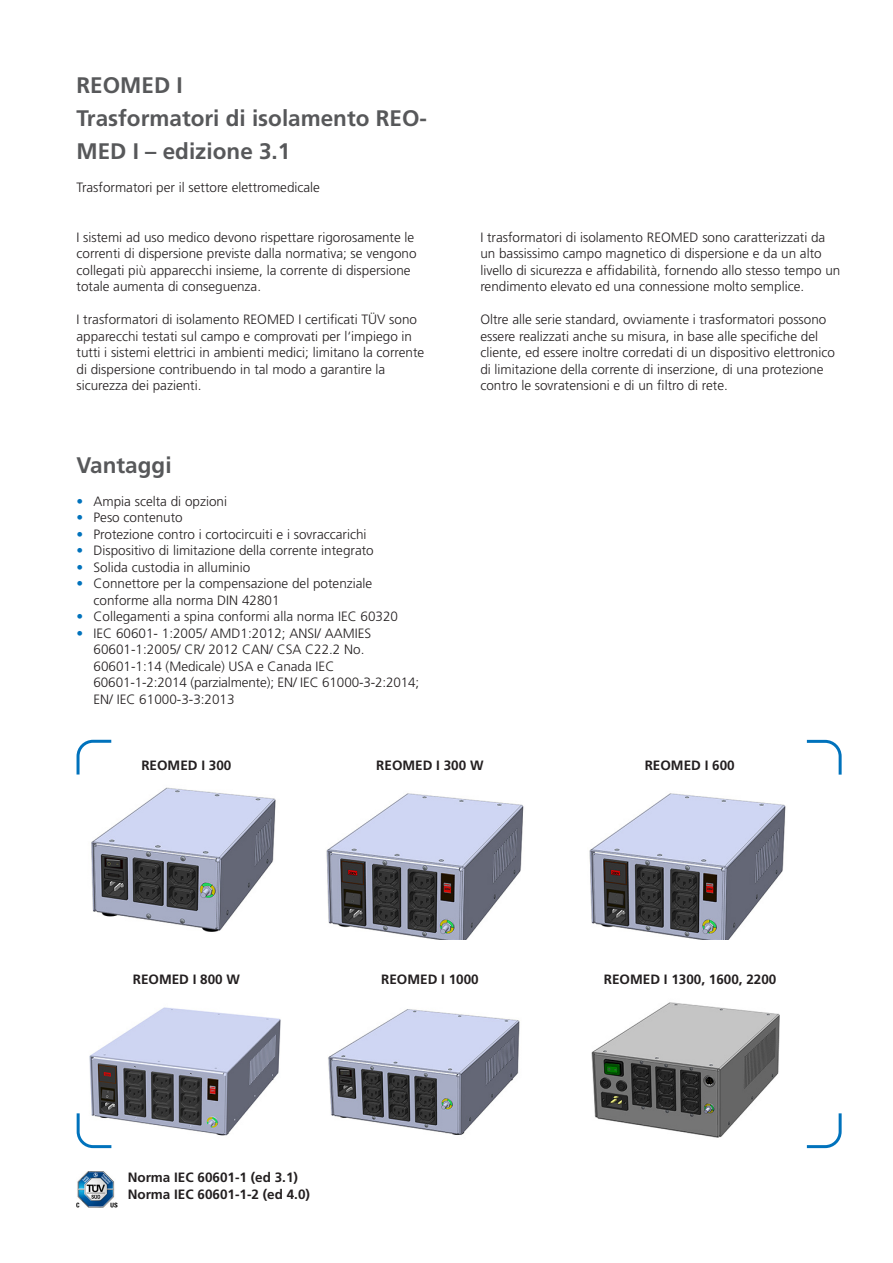
<style>
.page{position:relative;width:893px;height:1263px;background:#fff}
.page>*{position:absolute;margin:0;border:0;box-sizing:border-box;transform-origin:0 0}
.Headline_Unterseiten{font:700 22.5px/33px "Frutiger";color:#57585a}
.Fließtext_linksbündi{font:300 13.5px/16.5px "Frutiger";color:#231f20}
.Fließtext_linksbündi-2{font:700 13.5px "Frutiger";color:#231f20}
.s1{color:#0072bc}
</style>
<div class="page">
<img style="left:91px;top:787px;width:185px;height:145px">
<img style="left:326px;top:793px;width:198px;height:146px">
<img style="left:589px;top:793px;width:197px;height:146px">
<img style="left:89px;top:1007px;width:192px;height:129px">
<img style="left:328px;top:1009px;width:192px;height:126px">
<img style="left:591px;top:1002px;width:189px;height:136px">
<svg style="left:76px;top:739px;width:36px;height:36px"></svg>
<svg style="left:806px;top:739px;width:36px;height:36px"></svg>
<svg style="left:806px;top:1113px;width:36px;height:36px"></svg>
<svg style="left:76px;top:1110px;width:38px;height:39px"></svg>
<img style="left:77px;top:1172px;width:40px;height:35px">
<p class="Headline_Unterseiten" style="left:77px;top:69px;width:108px">REOMED I</p>
<p class="Headline_Unterseiten" style="left:77px;top:102px;width:352px">Trasformatori di isolamento REO-<br>MED I – edizione 3.1</p>
<p class="Fließtext_linksbündi" style="left:77px;top:179px;width:245px">Trasformatori per il settore elettromedicale</p>
<p class="Fließtext_linksbündi" style="left:77px;top:229px;width:342px">I sistemi ad uso medico devono rispettare rigorosamente le correnti di dispersione previste dalla normativa; se vengono collegati più apparecchi insieme, la corrente di dispersione totale aumenta di conseguenza.</p>
<p class="Fließtext_linksbündi" style="left:77px;top:311px;width:349px">I trasformatori di isolamento REOMED I certificati TÜV sono apparecchi testati sul campo e comprovati per l‘impiego in tutti i sistemi elettrici in ambienti medici; limitano la corrente di dispersione contribuendo in tal modo a garantire la sicurezza dei pazienti.</p>
<p class="Headline_Unterseiten" style="left:77px;top:448px;width:97px">Vantaggi</p>
<p class="Fließtext_linksbündi" style="left:77px;top:493px;width:152px"><span class="s1">•</span> Ampia scelta di opzioni</p>
<p class="Fließtext_linksbündi" style="left:77px;top:509px;width:108px"><span class="s1">•</span> Peso contenuto</p>
<p class="Fließtext_linksbündi" style="left:77px;top:526px;width:291px"><span class="s1">•</span> Protezione contro i cortocircuiti e i sovraccarichi</p>
<p class="Fließtext_linksbündi" style="left:77px;top:542px;width:299px"><span class="s1">•</span> Dispositivo di limitazione della corrente integrato</p>
<p class="Fließtext_linksbündi" style="left:77px;top:559px;width:175px"><span class="s1">•</span> Solida custodia in alluminio</p>
<p class="Fließtext_linksbündi" style="left:94px;top:575px;width:280px;text-indent:-17px"><span class="s1">•</span> Connettore per la compensazione del potenziale conforme alla norma DIN 42801</p>
<p class="Fließtext_linksbündi" style="left:77px;top:608px;width:323px"><span class="s1">•</span> Collegamenti a spina conformi alla norma IEC 60320</p>
<p class="Fließtext_linksbündi" style="left:94px;top:625px;width:327px;text-indent:-17px"><span class="s1">•</span> IEC 60601- 1:2005/ AMD1:2012; ANSI/ AAMIES 60601-1:2005/ CR/ 2012 CAN/ CSA C22.2 No.<br>60601-1:14 (Medicale) USA e Canada IEC 60601-1-2:2014 (parzialmente); EN/ IEC 61000-3-2:2014; EN/ IEC 61000-3-3:2013</p>
<p class="Fließtext_linksbündi" style="left:480px;top:229px;width:362px">I trasformatori di isolamento REOMED sono caratterizzati da un bassissimo campo magnetico di dispersione e da un alto livello di sicurezza e affidabilità, fornendo allo stesso tempo un rendimento elevato ed una connessione molto semplice.</p>
<p class="Fließtext_linksbündi" style="left:480px;top:311px;width:356px">Oltre alle serie standard, ovviamente i trasformatori possono essere realizzati anche su misura, in base alle specifiche del cliente, ed essere inoltre corredati di un dispositivo elettronico di limitazione della corrente di inserzione, di una protezione contro le sovratensioni e di un filtro di rete.</p>
<p class="Fließtext_linksbündi-2" style="left:141px;top:757px;width:92px">REOMED I 300</p>
<p class="Fließtext_linksbündi-2" style="left:376px;top:757px;width:109px">REOMED I 300 W</p>
<p class="Fließtext_linksbündi-2" style="left:645px;top:757px;width:92px">REOMED I 600</p>
<p class="Fließtext_linksbündi-2" style="left:133px;top:971px;width:109px">REOMED I 800 W</p>
<p class="Fließtext_linksbündi-2" style="left:381px;top:971px;width:99px">REOMED I 1000</p>
<p class="Fließtext_linksbündi-2" style="left:604px;top:971px;width:174px">REOMED I 1300, 1600, 2200</p>
<p class="Fließtext_linksbündi-2" style="left:128px;top:1169px;width:172px">Norma IEC 60601-1 (ed 3.1)</p>
<p class="Fließtext_linksbündi-2" style="left:128px;top:1186px;width:184px">Norma IEC 60601-1-2 (ed 4.0)</p>
</div>
